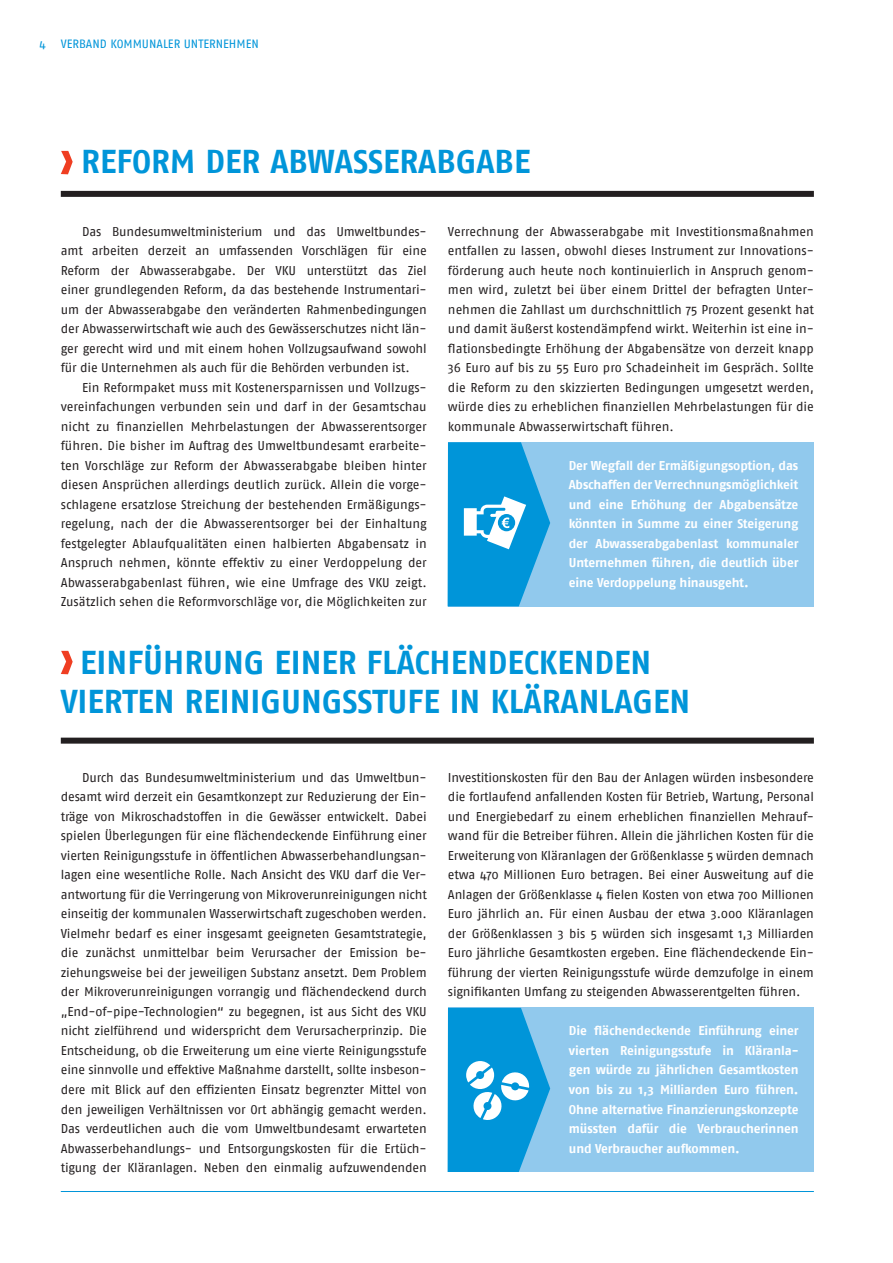
<style>
.page{position:relative;width:893px;height:1263px;background:#fff}
.page>*{position:absolute;margin:0;border:0;box-sizing:border-box;transform-origin:0 0}
.Innenseiten_Headline{font:700 33px/39px "Fago No";color:#0095d9;text-align:center}
.Innenseiten_Copy_mit{font:12.75px/19.5px "Fago No";letter-spacing:-.01em;color:#231f20;text-align:justify}
.Innenseiten_Copy_ohn{font:700 12.75px/19.5px "Fago No";letter-spacing:-.01em;color:#fff;text-align:justify}
.t1{font:12px "Fago No";color:#0095d9}
</style>
<div class="page">
<hr style="left:61px;top:1191px;width:753px;height:1px;background:#0095d9">
<div style="left:448px;top:442px;width:366px;height:164px;background:#91c9ed"></div>
<div style="left:448px;top:1008px;width:366px;height:164px;background:#91c9ed"></div>
<div style="left:61px;top:191px;width:753px;height:6px;background:#231f20"></div>
<div style="left:61px;top:738px;width:753px;height:6px;background:#231f20"></div>
<svg style="left:448px;top:1008px;width:102px;height:164px;background:#2ca6df"></svg>
<svg style="left:448px;top:442px;width:102px;height:164px;background:#2aa5df"></svg>
<svg style="left:61px;top:151px;width:12px;height:23px"></svg>
<svg style="left:61px;top:651px;width:12px;height:23px"></svg>
<p class="t1" style="left:40px;top:37px;width:221px">4 VERBAND KOMMUNALER UNTERNEHMEN</p>
<p class="Innenseiten_Headline" style="left:81px;top:142px;width:451px">REFORM DER ABWASSERABGABE</p>
<p class="Innenseiten_Copy_mit" style="left:61px;top:222px;width:367px;text-indent:21px">Das Bundesumweltministerium und das Umweltbundes&shy;amt arbeiten derzeit an umfassenden Vorschlägen für eine Reform der Abwasserabgabe. Der VKU unterstützt das Ziel einer grundlegenden Reform, da das bestehende Instrumentari&shy;um der Abwasserabgabe den veränderten Rahmenbedingungen der Abwasserwirtschaft wie auch des Gewässerschutzes nicht län&shy;ger gerecht wird und mit einem hohen Vollzugsaufwand sowohl für die Unternehmen als auch für die Behörden verbunden ist.</p>
<p class="Innenseiten_Copy_mit" style="left:61px;top:378px;width:367px;text-indent:21px">Ein Reformpaket muss mit Kostenersparnissen und Vollzugs&shy;vereinfachungen verbunden sein und darf in der Gesamtschau nicht zu finanziellen Mehrbelastungen der Abwasserentsorger führen. Die bisher im Auftrag des Umweltbundesamt erarbeite&shy;ten Vorschläge zur Reform der Abwasserabgabe bleiben hinter diesen Ansprüchen allerdings deutlich zurück. Allein die vorge&shy;schlagene ersatzlose Streichung der bestehenden Ermäßigungs&shy;regelung, nach der die Abwasserentsorger bei der Einhaltung festgelegter Ablaufqualitäten einen halbierten Abgabensatz in Anspruch nehmen, könnte effektiv zu einer Verdoppelung der Abwasserabgabenlast führen, wie eine Umfrage des VKU zeigt.<br>Zusätzlich sehen die Reformvorschläge vor, die Möglichkeiten zur</p>
<p class="Innenseiten_Copy_mit" style="left:448px;top:222px;width:368px">Verrechnung der Abwasserabgabe mit Investitionsmaßnahmen entfallen zu lassen, obwohl dieses Instrument zur Innovations&shy;förderung auch heute noch kontinuierlich in Anspruch genom&shy;men wird, zuletzt bei über einem Drittel der befragten Unter&shy;nehmen die Zahllast um durchschnittlich 75 Prozent gesenkt hat und damit äußerst kostendämpfend wirkt. Weiterhin ist eine in&shy;flationsbedingte Erhöhung der Abgabensätze von derzeit knapp 36 Euro auf bis zu 55 Euro pro Schadeinheit im Gespräch. Sollte die Reform zu den skizzierten Bedingungen umgesetzt werden, würde dies zu erheblichen finanziellen Mehrbelastungen für die kommunale Abwasserwirtschaft führen.</p>
<p class="Innenseiten_Copy_ohn" style="left:569px;top:455px;width:231px">Der Wegfall der Ermäßigungsoption, das Abschaffen der Verrechnungsmöglichkeit und eine Erhöhung der Abgabensätze könnten in Summe zu einer Steigerung der Abwasserabgabenlast kommunaler Unternehmen führen, die deutlich über eine Verdoppelung hinausgeht.</p>
<p class="Innenseiten_Headline" style="left:61px;top:643px;width:631px">EINFÜHRUNG EINER FLÄCHENDECKENDEN<br>VIERTEN REINIGUNGSSTUFE IN KLÄRANLAGEN</p>
<p class="Innenseiten_Copy_mit" style="left:61px;top:768px;width:368px;text-indent:21px">Durch das Bundesumweltministerium und das Umweltbun&shy;desamt wird derzeit ein Gesamtkonzept zur Reduzierung der Ein&shy;träge von Mikroschadstoffen in die Gewässer entwickelt. Dabei spielen Überlegungen für eine flächendeckende Einführung einer vierten Reinigungsstufe in öffentlichen Abwasserbehandlungsan&shy;lagen eine wesentliche Rolle. Nach Ansicht des VKU darf die Ver&shy;antwortung für die Verringerung von Mikroverunreinigungen nicht einseitig der kommunalen Wasserwirtschaft zugeschoben werden.<br>Vielmehr bedarf es einer insgesamt geeigneten Gesamtstrategie, die zunächst unmittelbar beim Verursacher der Emission be&shy;ziehungsweise bei der jeweiligen Substanz ansetzt. Dem Problem der Mikroverunreinigungen vorrangig und flächendeckend durch „End-of-pipe-Technologien“ zu begegnen, ist aus Sicht des VKU nicht zielführend und widerspricht dem Verursacherprinzip. Die Entscheidung, ob die Erweiterung um eine vierte Reinigungsstufe eine sinnvolle und effektive Maßnahme darstellt, sollte insbeson&shy;dere mit Blick auf den effizienten Einsatz begrenzter Mittel von den jeweiligen Verhältnissen vor Ort abhängig gemacht werden.<br>Das verdeutlichen auch die vom Umweltbundesamt erwarteten Abwasserbehandlungs- und Entsorgungskosten für die Ertüch&shy;tigung der Kläranlagen. Neben den einmalig aufzuwendenden</p>
<p class="Innenseiten_Copy_mit" style="left:448px;top:768px;width:367px">Investitionskosten für den Bau der Anlagen würden insbesondere die fortlaufend anfallenden Kosten für Betrieb, Wartung, Personal und Energiebedarf zu einem erheblichen finanziellen Mehrauf&shy;wand für die Betreiber führen. Allein die jährlichen Kosten für die Erweiterung von Kläranlagen der Größenklasse 5 würden demnach etwa 470 Millionen Euro betragen. Bei einer Ausweitung auf die Anlagen der Größenklasse 4 fielen Kosten von etwa 700 Millionen Euro jährlich an. Für einen Ausbau der etwa 3.000 Kläranlagen der Größenklassen 3 bis 5 würden sich insgesamt 1,3 Milliarden Euro jährliche Gesamtkosten ergeben. Eine flächendeckende Ein&shy;führung der vierten Reinigungsstufe würde demzufolge in einem signifikanten Umfang zu steigenden Abwasserentgelten führen.</p>
<p class="Innenseiten_Copy_ohn" style="left:569px;top:1021px;width:231px">Die flächendeckende Einführung einer vierten Reinigungsstufe in Kläranla&shy;gen würde zu jährlichen Gesamtkosten von bis zu 1,3 Milliarden Euro führen.<br>Ohne alternative Finanzierungskonzepte müssten dafür die Verbraucherinnen und Verbraucher aufkommen.</p>
</div>
